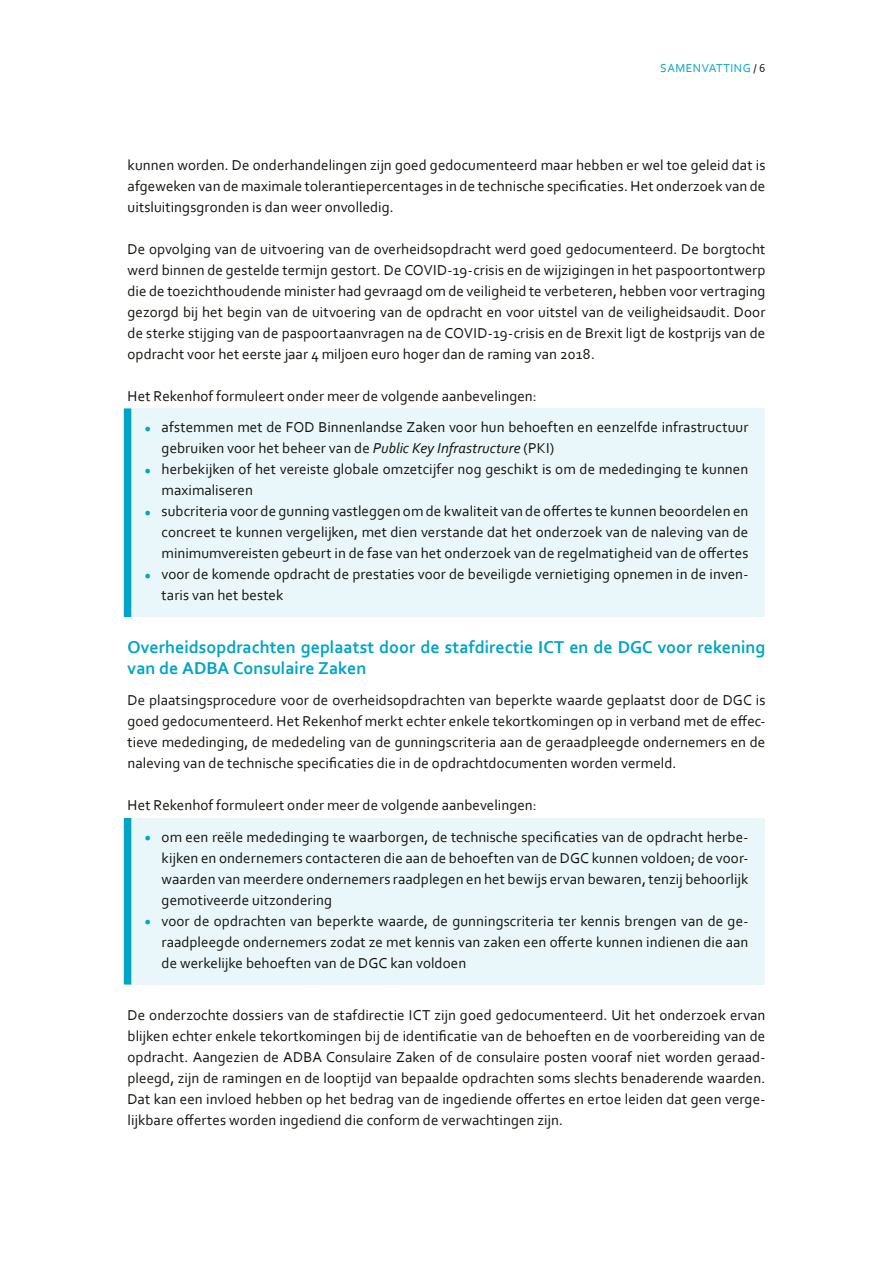
<style>
.page{position:relative;width:893px;height:1263px;background:#fff}
.page>*{position:absolute;margin:0;border:0;box-sizing:border-box;transform-origin:0 0}
.t1{font:700 18px/21px "Corbel";color:#00a5c5}
.t2{font:15px/21px "Corbel";letter-spacing:.005em;color:#12120d;text-align:justify}
.t3{font:12px "Corbel";letter-spacing:.04em;color:#00a5c5}
.s1{color:#12120d}
.s2{color:#00a5c5}
.s3{font-style:italic}
</style>
<div class="page">
<div style="left:128px;top:408px;width:637px;height:209px;background:#eaf7fa"></div>
<div style="left:124px;top:408px;width:7px;height:209px;background:#00a5c5"></div>
<div style="left:128px;top:818px;width:637px;height:166px;background:#eaf7fa"></div>
<div style="left:124px;top:818px;width:7px;height:166px;background:#00a5c5"></div>
<p class="t3" style="left:660px;top:60px;width:107px">SAMENVATTING <span class="s1">/ 6</span></p>
<p class="t2" style="left:128px;top:154px;width:639px">kunnen worden. De onderhandelingen zijn goed gedocumenteerd maar hebben er wel toe geleid dat is afgeweken van de maximale tolerantiepercentages in de technische specificaties. Het onderzoek van de uitsluitingsgronden is dan weer onvolledig.</p>
<p class="t2" style="left:128px;top:238px;width:639px">De opvolging van de uitvoering van de overheidsopdracht werd goed gedocumenteerd. De borgtocht werd binnen de gestelde termijn gestort. De COVID-19-crisis en de wijzigingen in het paspoortontwerp die de toezichthoudende minister had gevraagd om de veiligheid te verbeteren, hebben voor vertraging gezorgd bij het begin van de uitvoering van de opdracht en voor uitstel van de veiligheidsaudit. Door de sterke stijging van de paspoortaanvragen na de COVID-19-crisis en de Brexit ligt de kostprijs van de opdracht voor het eerste jaar 4 miljoen euro hoger dan de raming van 2018.</p>
<p class="t2" style="left:128px;top:385px;width:411px">Het Rekenhof formuleert onder meer de volgende aanbevelingen:</p>
<p class="t2" style="left:162px;top:416px;width:588px;text-indent:-17px"><span class="s2">•</span> afstemmen met de FOD Binnenlandse Zaken voor hun behoeften en eenzelfde infrastructuur gebruiken voor het beheer van de <span class="s3">Public Key Infrastructure</span> (PKI)</p>
<p class="t2" style="left:162px;top:458px;width:588px;text-indent:-17px"><span class="s2">•</span> herbekijken of het vereiste globale omzetcijfer nog geschikt is om de mededinging te kunnen maximaliseren</p>
<p class="t2" style="left:162px;top:500px;width:588px;text-indent:-17px"><span class="s2">•</span> subcriteria voor de gunning vastleggen om de kwaliteit van de offertes te kunnen beoordelen en concreet te kunnen vergelijken, met dien verstande dat het onderzoek van de naleving van de minimumvereisten gebeurt in de fase van het onderzoek van de regelmatigheid van de offertes</p>
<p class="t2" style="left:162px;top:563px;width:588px;text-indent:-17px"><span class="s2">•</span> voor de komende opdracht de prestaties voor de beveiligde vernietiging opnemen in de inven&shy;taris van het bestek</p>
<p class="t1" style="left:128px;top:636px;width:639px">Overheidsopdrachten geplaatst door de stafdirectie ICT en de DGC voor rekening van de ADBA Consulaire Zaken</p>
<p class="t2" style="left:128px;top:689px;width:639px">De plaatsingsprocedure voor de overheidsopdrachten van beperkte waarde geplaatst door de DGC is goed gedocumenteerd. Het Rekenhof merkt echter enkele tekortkomingen op in verband met de effec&shy;tieve mededinging, de mededeling van de gunningscriteria aan de geraadpleegde ondernemers en de naleving van de technische specificaties die in de opdrachtdocumenten worden vermeld.</p>
<p class="t2" style="left:128px;top:794px;width:411px">Het Rekenhof formuleert onder meer de volgende aanbevelingen:</p>
<p class="t2" style="left:162px;top:826px;width:588px;text-indent:-17px"><span class="s2">•</span> om een reële mededinging te waarborgen, de technische specificaties van de opdracht herbe&shy;kijken en ondernemers contacteren die aan de behoeften van de DGC kunnen voldoen; de voor&shy;waarden van meerdere ondernemers raadplegen en het bewijs ervan bewaren, tenzij behoorlijk gemotiveerde uitzondering</p>
<p class="t2" style="left:162px;top:910px;width:588px;text-indent:-17px"><span class="s2">•</span> voor de opdrachten van beperkte waarde, de gunningscriteria ter kennis brengen van de ge&shy;raadpleegde ondernemers zodat ze met kennis van zaken een offerte kunnen indienen die aan de werkelijke behoeften van de DGC kan voldoen</p>
<p class="t2" style="left:128px;top:1004px;width:639px">De onderzochte dossiers van de stafdirectie ICT zijn goed gedocumenteerd. Uit het onderzoek ervan blijken echter enkele tekortkomingen bij de identificatie van de behoeften en de voorbereiding van de opdracht. Aangezien de ADBA Consulaire Zaken of de consulaire posten vooraf niet worden geraad&shy;pleegd, zijn de ramingen en de looptijd van bepaalde opdrachten soms slechts benaderende waarden.<br>Dat kan een invloed hebben op het bedrag van de ingediende offertes en ertoe leiden dat geen verge&shy;lijkbare offertes worden ingediend die conform de verwachtingen zijn.</p>
</div>
